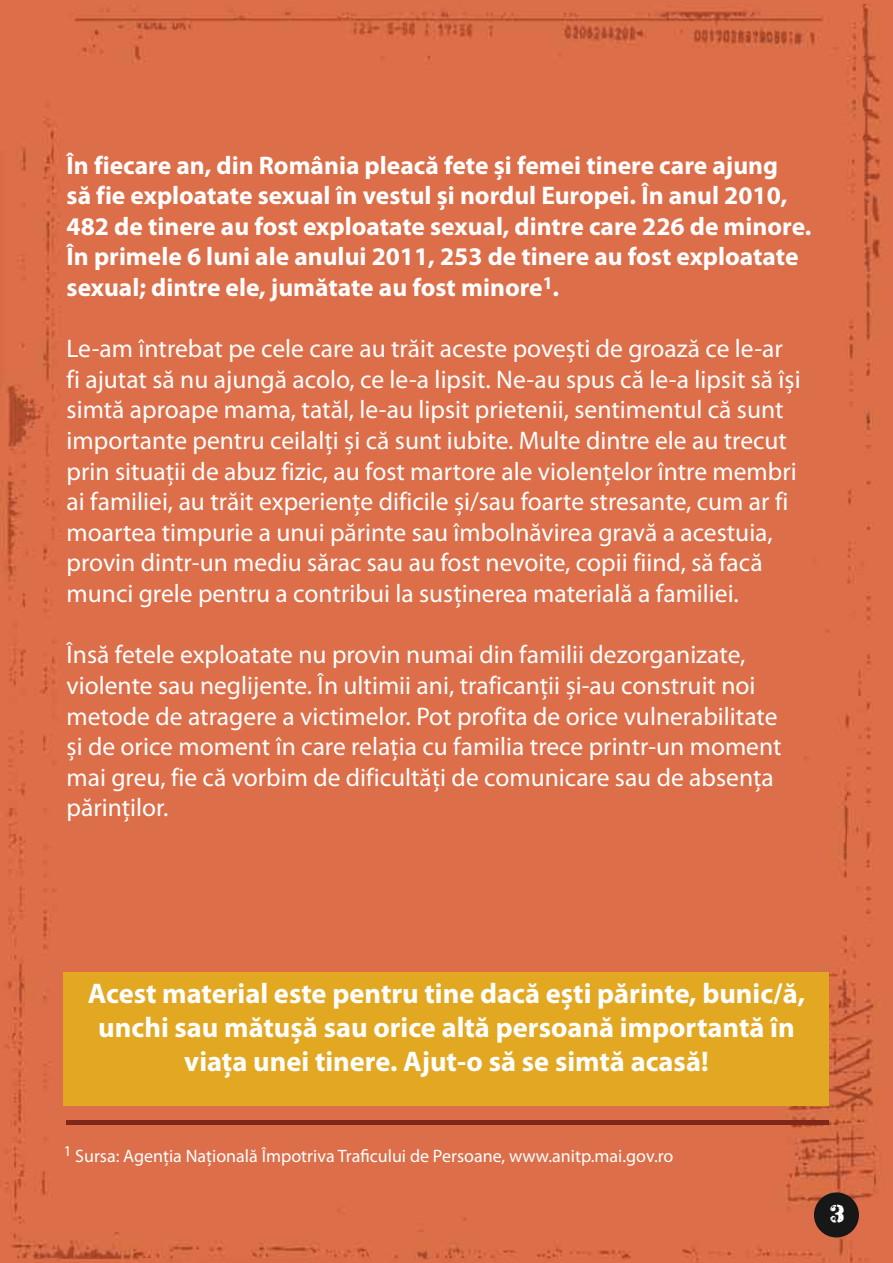
<style>
.page{position:relative;width:893px;height:1263px;background:#dc6e49}
.page>*{position:absolute;margin:0;border:0;box-sizing:border-box;transform-origin:0 0}
.t1{font:700 28.5px/34.2px "Myriad Pro";color:#fff;text-align:center}
.t2{font:27px "Armalite Rifle Ro";color:#fff}
.t3{font:25.5px/30.6px "Myriad Pro";color:#fff}
.t4{font:700 25.5px/30.6px "Myriad Pro";color:#fff}
.t5{font:18px "Myriad Pro";color:#fff}
</style>
<div class="page">
<div style="left:64px;top:972px;width:765px;height:134px;background:#e3a822"></div>
<hr style="left:67px;top:1120px;width:762px;height:4px;background:#7f2719">
<div style="left:814px;top:1192px;width:45px;height:45px;background:#171717;border-radius:50%"></div>
<p class="t4" style="left:67px;top:149px;width:746px">În fiecare an, din România pleacă fete și femei tinere care ajung<br>să fie exploatate sexual în vestul și nordul Europei. În anul 2010, 482 de tinere au fost exploatate sexual, dintre care 226 de minore.<br>În primele 6 luni ale anului 2011, 253 de tinere au fost exploatate sexual; dintre ele, jumătate au fost minore<sup>1</sup>.</p>
<p class="t3" style="left:67px;top:333px;width:736px">Le-am întrebat pe cele care au trăit aceste povești de groază ce le-ar fi ajutat să nu ajungă acolo, ce le-a lipsit. Ne-au spus că le-a lipsit să își simtă aproape mama, tatăl, le-au lipsit prietenii, sentimentul că sunt importante pentru ceilalţi și că sunt iubite. Multe dintre ele au trecut prin situaţii de abuz fizic, au fost martore ale violenţelor între membri ai familiei, au trăit experienţe dificile și/sau foarte stresante, cum ar fi moartea timpurie a unui părinte sau îmbolnăvirea gravă a acestuia, provin dintr-un mediu sărac sau au fost nevoite, copii fiind, să facă munci grele pentru a contribui la susţinerea materială a familiei.</p>
<p class="t3" style="left:67px;top:639px;width:716px">Însă fetele exploatate nu provin numai din familii dezorganizate, violente sau neglijente. În ultimii ani, traficanţii și-au construit noi metode de atragere a victimelor. Pot profita de orice vulnerabilitate și de orice moment în care relaţia cu familia trece printr-un moment mai greu, fie că vorbim de dificultăţi de comunicare sau de absenţa părinţilor.</p>
<p class="t1" style="left:88px;top:975px;width:719px">Acest material este pentru tine dacă ești părinte, bunic/ă, unchi sau mătușă sau orice altă persoană importantă în viaţa unei tinere. Ajut-o să se simtă acasă!</p>
<p class="t5" style="left:64px;top:1144px;width:611px"><sup>1</sup> Sursa: Agenţia Naţională Împotriva Traficului de Persoane, www.anitp.mai.gov.ro</p>
<p class="t2" style="left:830px;top:1200px;width:16px">3</p>
</div>
